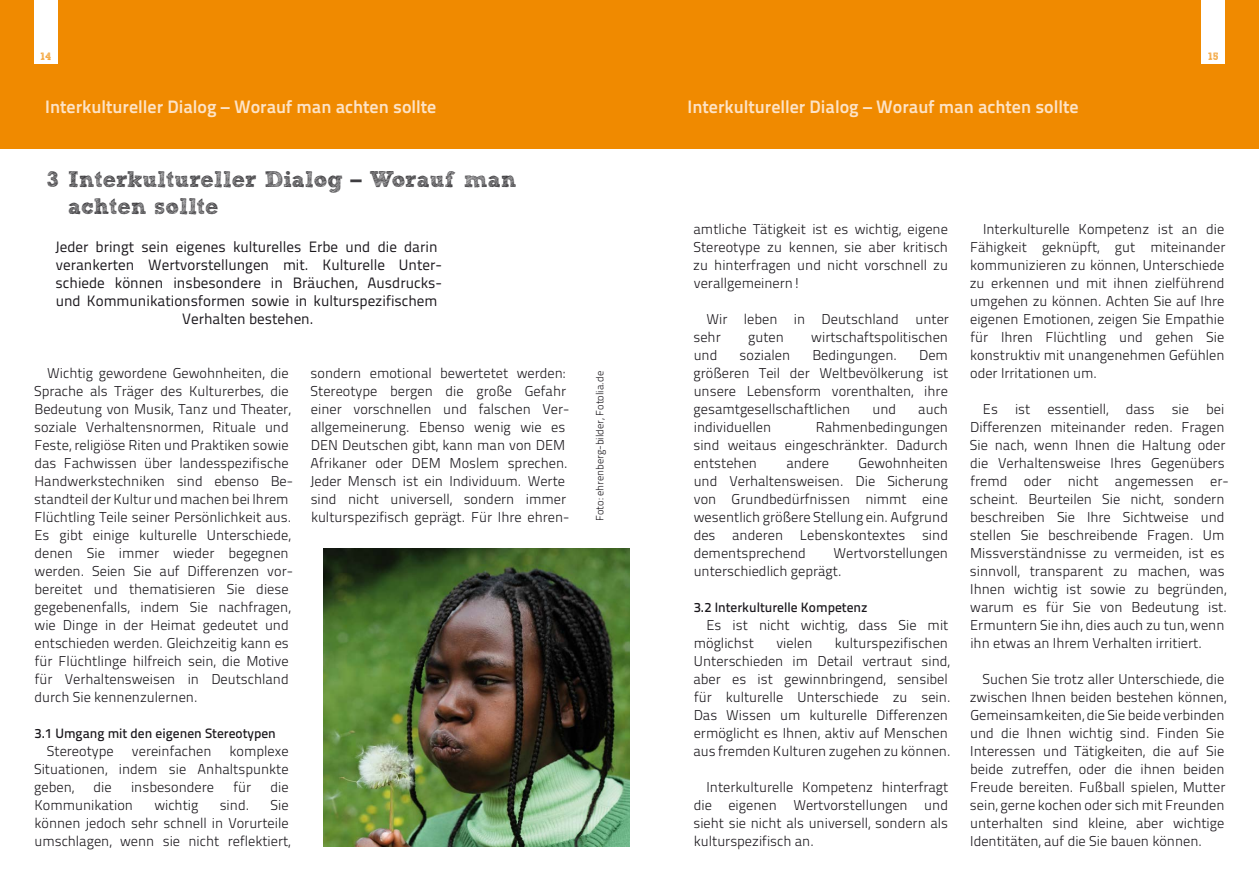
<style>
.page{position:relative;width:1259px;height:893px;background:#fff}
.page>*{position:absolute;margin:0;border:0;box-sizing:border-box;transform-origin:0 0}
.t1{font:700 22.5px/27px "Sketch Block";color:#3e3d40}
.t2{font:18px "Titillium Text 25 L 800 wt";color:#fde3c6}
.t3{font:15px/18px "Titillium Text 25 L 400 wt";color:#1a171c;text-align:center}
.t4{font:14.25px/18px "Titillium Text 25 L 250 wt";color:#1a171c}
.t5{font:13.5px "Titillium Text 25 L 600 wt";color:#1a171c}
.t6{font:10.5px "Titillium Text 25 L 250 wt";color:#1a171c}
.t7{font:700 10.5px "Sketch Block";color:#f08a00}
.s1{font-family:"Titillium Text 25 L 999 wt";font-weight:400}
</style>
<div class="page">
<div style="left:629px;top:0;width:630px;height:149px;background:#f08a00"></div>
<div style="left:0;top:0;width:629px;height:149px;background:#f08a00"></div>
<img style="left:323px;top:549px;width:306px;height:297px">
<div style="left:1201px;top:0;width:24px;height:64px;background:#fff"></div>
<div style="left:34px;top:0;width:23px;height:64px;background:#fff"></div>
<p class="t7" style="left:41px;top:49px;width:12px">14</p>
<p class="t7" style="left:1208px;top:49px;width:12px">15</p>
<p class="t2" style="left:45px;top:93px;width:392px">Interkultureller Dialog – Worauf man achten sollte</p>
<p class="t2" style="left:687px;top:93px;width:392px">Interkultureller Dialog – Worauf man achten sollte</p>
<h1 class="t1" style="left:68px;top:166px;width:450px;text-indent:-21px">3 Interkultureller Dialog <span class="s1">–</span> Worauf man achten sollte</h1>
<p class="t3" style="left:55px;top:237px;width:388px">Jeder bringt sein eigenes kulturelles Erbe und die darin verankerten Wertvorstellungen mit. Kulturelle Unter&shy;schiede können insbesondere in Bräuchen, Ausdrucks&shy;und Kommunikationsformen sowie in kulturspezifischem Verhalten bestehen.</p>
<p class="t4" style="left:34px;top:363px;width:260px;text-indent:13px">Wichtig gewordene Gewohnheiten, die Sprache als Träger des Kulturerbes, die Bedeutung von Musik, Tanz und Theater, soziale Verhaltensnormen, Rituale und Feste, religiöse Riten und Praktiken sowie das Fachwissen über landesspezifische Handwerkstechniken sind ebenso Be&shy;standteil der Kultur und machen bei Ihrem Flüchtling Teile seiner Persönlichkeit aus.<br>Es gibt einige kulturelle Unterschiede, denen Sie immer wieder begegnen werden. Seien Sie auf Differenzen vor&shy;bereitet und thematisieren Sie diese gegebenenfalls, indem Sie nachfragen, wie Dinge in der Heimat gedeutet und entschieden werden. Gleichzeitig kann es für Flüchtlinge hilfreich sein, die Motive für Verhaltensweisen in Deutschland durch Sie kennenzulernen.</p>
<p class="t5" style="left:35px;top:723px;width:243px">3.1 Umgang mit den eigenen Stereotypen</p>
<p class="t4" style="left:47px;top:741px;width:68px">Stereotype</p>
<p class="t4" style="left:132px;top:741px;width:81px">vereinfachen</p>
<p class="t4" style="left:34px;top:741px;width:256px;text-align:justify;text-indent:195px">komplexe Situationen, indem sie Anhaltspunkte geben,</p>
<p class="t4" style="left:94px;top:777px;width:20px">die</p>
<p class="t4" style="left:131px;top:777px;width:84px">insbesondere</p>
<p class="t4" style="left:233px;top:777px;width:19px">für</p>
<p class="t4" style="left:270px;top:777px;width:20px">die</p>
<p class="t4" style="left:34px;top:795px;width:100px">Kommunikation</p>
<p class="t4" style="left:154px;top:795px;width:46px">wichtig</p>
<p class="t4" style="left:220px;top:795px;width:31px">sind.</p>
<p class="t4" style="left:34px;top:795px;width:258px;text-indent:236px">Sie können jedoch sehr schnell in Vorurteile umschlagen, wenn sie nicht reflektiert,</p>
<p class="t4" style="left:310px;top:363px;width:261px">sondern emotional bewertetet werden:<br>Stereotype bergen die große Gefahr einer vorschnellen und falschen Ver&shy;allgemeinerung. Ebenso wenig wie es DEN Deutschen gibt, kann man von DEM Afrikaner oder DEM Moslem sprechen.<br>Jeder Mensch ist ein Individuum. Werte sind nicht universell, sondern immer kulturspezifisch geprägt. Für Ihre ehren-</p>
<p class="t6" style="left:592px;top:521px;width:152px;rotate:-90deg">Foto: ehrenberg-bilder, Fotolia.de</p>
<p class="t4" style="left:693px;top:219px;width:256px;text-align:justify">amtliche Tätigkeit ist es wichtig, eigene Stereotype zu kennen, sie aber kritisch zu hinterfragen und nicht vorschnell zu verallgemeinern!</p>
<p class="t4" style="left:693px;top:309px;width:257px;text-indent:13px">Wir leben in Deutschland unter sehr</p>
<p class="t4" style="left:748px;top:327px;width:37px">guten</p>
<p class="t4" style="left:811px;top:327px;width:138px">wirtschaftspolitischen</p>
<p class="t4" style="left:693px;top:345px;width:25px">und</p>
<p class="t4" style="left:739px;top:345px;width:52px">sozialen</p>
<p class="t4" style="left:812px;top:345px;width:86px">Bedingungen.</p>
<p class="t4" style="left:693px;top:345px;width:256px;text-align:justify;text-indent:226px">Dem größeren Teil der Weltbevölkerung ist unsere Lebensform vorenthalten, ihre gesamtgesellschaftlichen</p>
<p class="t4" style="left:872px;top:399px;width:25px">und</p>
<p class="t4" style="left:918px;top:399px;width:31px">auch</p>
<p class="t4" style="left:693px;top:417px;width:256px;text-align:justify;text-indent:122px">Rahmenbedingungen sind weitaus eingeschränkter. Dadurch entstehen</p>
<p class="t4" style="left:694px;top:417px;width:79px">individuellen</p>
<p class="t4" style="left:693px;top:453px;width:256px;text-align:justify;text-indent:165px">Gewohnheiten und Verhaltensweisen. Die Sicherung von Grundbedürfnissen nimmt eine wesentlich größere Stellung ein. Aufgrund des anderen Lebenskontextes sind dementsprechend</p>
<p class="t4" style="left:786px;top:453px;width:44px">andere</p>
<p class="t4" style="left:693px;top:543px;width:256px;text-indent:140px">Wertvorstellungen unterschiedlich geprägt.</p>
<p class="t5" style="left:694px;top:597px;width:175px">3.2 Interkulturelle Kompetenz</p>
<p class="t4" style="left:694px;top:615px;width:256px;text-indent:13px">Es ist nicht wichtig, dass Sie mit möglichst</p>
<p class="t4" style="left:693px;top:633px;width:258px;text-indent:141px">kulturspezifischen Unterschieden im Detail vertraut sind, aber es ist gewinnbringend, sensibel für kulturelle Unterschiede zu sein.<br>Das Wissen um kulturelle Differenzen ermöglicht es Ihnen, aktiv auf Menschen aus fremden Kulturen zugehen zu können.</p>
<p class="t4" style="left:693px;top:777px;width:256px;text-align:justify;text-indent:13px">Interkulturelle Kompetenz hinterfragt die eigenen Wertvorstellungen und sieht sie nicht als universell, sondern als kulturspezifisch an.</p>
<p class="t4" style="left:776px;top:633px;width:38px">vielen</p>
<p class="t4" style="left:969px;top:219px;width:257px;text-align:justify;text-indent:13px">Interkulturelle Kompetenz ist an die Fähigkeit geknüpft, gut miteinander kommunizieren zu können, Unterschiede zu erkennen und mit ihnen zielführend umgehen zu können. Achten Sie auf Ihre eigenen Emotionen, zeigen Sie Empathie für Ihren Flüchtling und gehen Sie konstruktiv mit unangenehmen Gefühlen oder Irritationen um.</p>
<p class="t4" style="left:970px;top:399px;width:260px;text-indent:13px">Es ist essentiell, dass sie bei Differenzen miteinander reden. Fragen Sie nach, wenn Ihnen die Haltung oder die Verhaltensweise Ihres Gegenübers fremd oder nicht angemessen er&shy;scheint. Beurteilen Sie nicht, sondern beschreiben Sie Ihre Sichtweise und stellen Sie beschreibende Fragen. Um Missverständnisse zu vermeiden, ist es sinnvoll, transparent zu machen, was Ihnen wichtig ist sowie zu begründen, warum es für Sie von Bedeutung ist.<br>Ermuntern Sie ihn, dies auch zu tun, wenn ihn etwas an Ihrem Verhalten irritiert.</p>
<p class="t4" style="left:969px;top:669px;width:258px;text-indent:13px">Suchen Sie trotz aller Unterschiede, die zwischen Ihnen beiden bestehen können, Gemeinsamkeiten, die Sie beide verbinden und die Ihnen wichtig sind. Finden Sie Interessen und Tätigkeiten, die auf Sie beide zutreffen, oder die ihnen beiden Freude bereiten. Fußball spielen, Mutter sein, gerne kochen oder sich mit Freunden unterhalten sind kleine, aber wichtige Identitäten, auf die Sie bauen können.</p>
</div>
